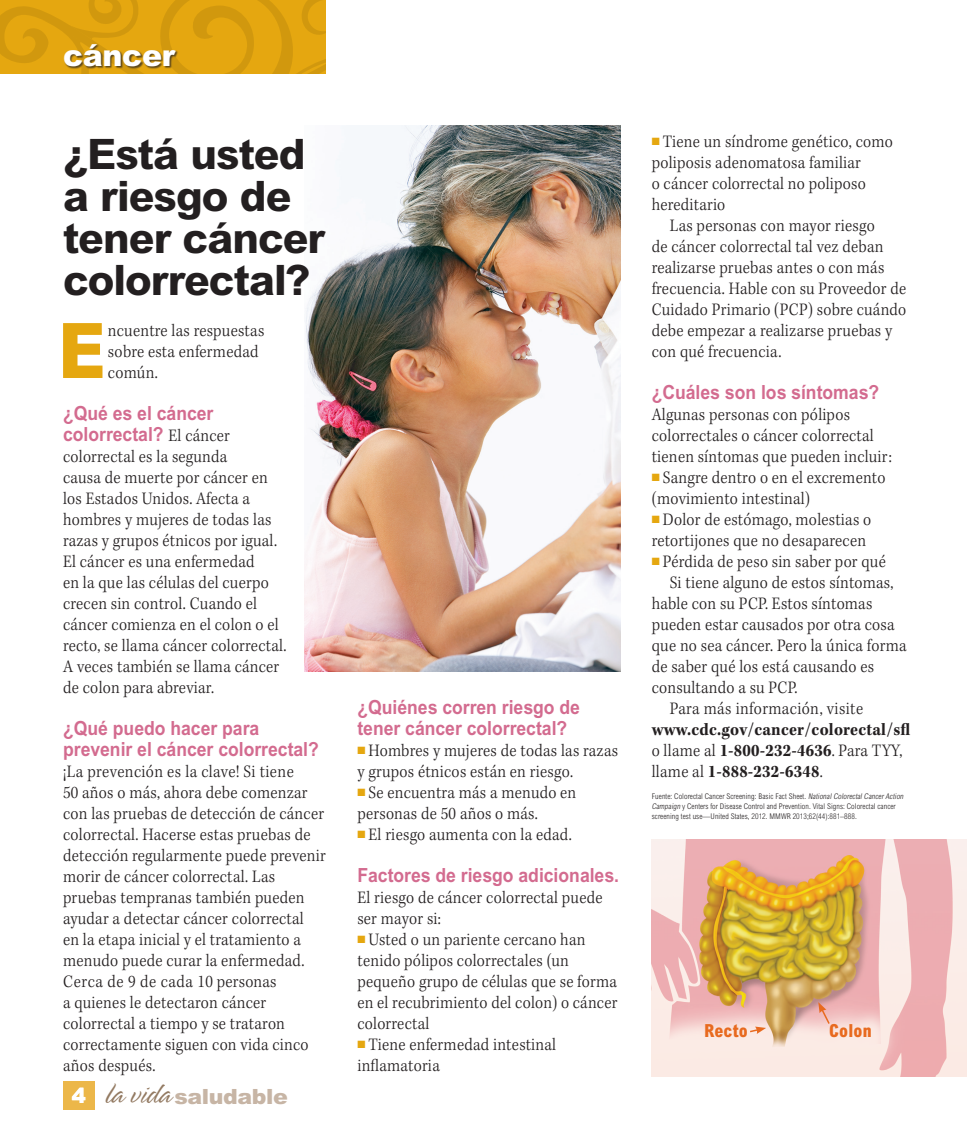
<style>
.page{position:relative;width:967px;height:1134px;background:#fff}
.page>*{position:absolute;margin:0;border:0;box-sizing:border-box;transform-origin:0 0}
.SPnwn_body_1st{font:900 76.65px "Arial MT Std";color:#e5a710;scale:.85 1}
.nwn_HEAD_FEATURE__2{font:800 42px/42px "Arial MT Std";letter-spacing:-.025em;color:#231f20}
.SPnwn_topic_banner{font:900 30px "Arial MT Std";letter-spacing:-.01em;color:#fff}
.t1{font:900 21px "Arial MT Std";letter-spacing:-.02em;color:#c7b5a5;scale:1.05 1}
.SPnwn_body_breaker{font:700 19.5px/21px "Arial MT Std";color:#d36b8f;scale:.9 1}
.SPnwn_body_breaker-2{font:300 18px/21px "Kepler Std";letter-spacing:.015em;color:#231f20;scale:.9 1}
.SPnwn_BODY{font:300 18px/21px "Kepler Std";letter-spacing:.015em;color:#231f20;scale:.9 1}
.SPnwn_BODY-2{font:700 18px/21px "Kepler Std";letter-spacing:.015em;color:#231f20;scale:.9 1}
.SPnwn_body_1st-2{font:300 18px/21px "Kepler Std";letter-spacing:.015em;color:#231f20;scale:.9 1}
.nwn_body_nws_breake{font:800 condensed 18px "Arial MT Std";letter-spacing:.01em;color:#e86a1f}
.SPnwn_source_BLK_3{font:300 condensed 7.8px/9.8px "Arial MT Std";letter-spacing:.01em;color:#231f20}
.s1{font-family:"Kepler Std";font-weight:300;font-size:18px;color:#231f20}
.s2{color:#fff}
.s3{font-family:"Spring LP Light";font-weight:400;font-size:33px;color:#937a62}
.s4{color:#e5a710}
.s5{font-size:10.5px;color:#e5a710}
.s6{font-weight:300}
.s7{font-style:italic}
</style>
<div class="page">
<svg style="left:0;top:0;width:326px;height:73px;background:#dfa20f"></svg>
<img style="left:651px;top:840px;width:315px;height:237px">
<svg style="left:748px;top:1027px;width:17px;height:7px"></svg>
<svg style="left:817px;top:1002px;width:13px;height:24px"></svg>
<div style="left:63px;top:1081px;width:31px;height:28px;background:#ecb749"></div>
<img style="left:305px;top:126px;width:315px;height:546px">
<div style="left:65px;top:44px;width:113px;height:26px;background:#231f20;opacity:.7"></div>
<p class="SPnwn_topic_banner" style="left:63px;top:36px;width:113px">cáncer</p>
<p class="nwn_HEAD_FEATURE__2" style="left:63px;top:132px;width:263px">¿Está usted a riesgo de tener cáncer colorrectal?</p>
<p class="SPnwn_body_1st" style="left:58px;top:302px;width:57px">E</p>
<p class="SPnwn_body_1st-2" style="left:108px;top:321px;width:175px">ncuentre las respuestas sobre esta enfermedad común.</p>
<p class="SPnwn_body_breaker" style="left:63px;top:402px;width:187px">¿Qué es el cáncer colorrectal? <span class="s1">El cáncer</span></p>
<p class="SPnwn_body_breaker-2" style="left:63px;top:447px;width:250px">colorrectal es la segunda<br>causa de muerte por cáncer en los Estados Unidos. Afecta a hombres y mujeres de todas las razas y grupos étnicos por igual.<br>El cáncer es una enfermedad<br>en la que las células del cuerpo crecen sin control. Cuando el cáncer comienza en el colon o el recto, se llama cáncer colorrectal.<br>A veces también se llama cáncer de colon para abreviar.</p>
<p class="SPnwn_body_breaker" style="left:63px;top:717px;width:285px">¿Qué puedo hacer para prevenir el cáncer colorrectal?</p>
<p class="SPnwn_body_breaker-2" style="left:63px;top:762px;width:293px">¡La prevención es la clave! Si tiene<br>50 años o más, ahora debe comenzar con las pruebas de detección de cáncer colorrectal. Hacerse estas pruebas de detección regularmente puede prevenir morir de cáncer colorrectal. Las pruebas tempranas también pueden ayudar a detectar cáncer colorrectal<br>en la etapa inicial y el tratamiento a menudo puede curar la enfermedad.<br>Cerca de 9 de cada 10 personas<br>a quienes le detectaron cáncer colorrectal a tiempo y se trataron correctamente siguen con vida cinco años después.</p>
<p class="t1" style="left:72px;top:1084px;width:207px"><span class="s2">4</span> <span class="s3">la vida</span> saludable</p>
<p class="SPnwn_body_breaker" style="left:357px;top:696px;width:249px">¿Quiénes corren riesgo de tener cáncer colorrectal?</p>
<p class="SPnwn_body_breaker-2" style="left:357px;top:741px;width:291px"><span class="s4">■</span><span class="s5">■</span> Hombres y mujeres de todas las razas y grupos étnicos están en riesgo.</p>
<p class="SPnwn_body_breaker-2" style="left:357px;top:783px;width:244px"><span class="s4">■</span><span class="s5">■</span> Se encuentra más a menudo en personas de 50 años o más.</p>
<p class="SPnwn_body_breaker-2" style="left:357px;top:825px;width:240px"><span class="s4">■</span><span class="s5">■</span> El riesgo aumenta con la edad.</p>
<p class="SPnwn_body_breaker" style="left:357px;top:864px;width:292px">Factores de riesgo adicionales.</p>
<p class="SPnwn_body_breaker-2" style="left:357px;top:888px;width:274px">El riesgo de cáncer colorrectal puede ser mayor si:</p>
<p class="SPnwn_body_breaker-2" style="left:357px;top:930px;width:290px"><span class="s4">■</span><span class="s5">■</span> Usted o un pariente cercano han tenido pólipos colorrectales (un pequeño grupo de células que se forma en el recubrimiento del colon) o cáncer colorrectal</p>
<p class="SPnwn_body_breaker-2" style="left:357px;top:1035px;width:222px"><span class="s4">■</span><span class="s5">■</span> Tiene enfermedad intestinal inflamatoria</p>
<p class="SPnwn_body_breaker-2" style="left:651px;top:132px;width:269px"><span class="s4">■</span><span class="s5">■</span> Tiene un síndrome genético, como poliposis adenomatosa familiar<br>o cáncer colorrectal no poliposo hereditario</p>
<p class="SPnwn_BODY" style="left:651px;top:216px;width:284px;text-indent:18px">Las personas con mayor riesgo<br>de cáncer colorrectal tal vez deban realizarse pruebas antes o con más frecuencia. Hable con su Proveedor de<br>Cuidado Primario (PCP) sobre cuándo debe empezar a realizarse pruebas y con qué frecuencia.</p>
<p class="SPnwn_body_breaker" style="left:651px;top:381px;width:254px">¿Cuáles son los síntomas?</p>
<p class="SPnwn_body_breaker-2" style="left:651px;top:405px;width:268px">Algunas personas con pólipos colorrectales o cáncer colorrectal tienen síntomas que pueden incluir:</p>
<p class="SPnwn_body_breaker-2" style="left:651px;top:468px;width:261px"><span class="s4">■</span><span class="s5">■</span> Sangre dentro o en el excremento (movimiento intestinal)</p>
<p class="SPnwn_body_breaker-2" style="left:651px;top:510px;width:245px"><span class="s4">■</span><span class="s5">■</span> Dolor de estómago, molestias o retortijones que no desaparecen</p>
<p class="SPnwn_body_breaker-2" style="left:651px;top:552px;width:262px"><span class="s4">■</span><span class="s5">■</span> Pérdida de peso sin saber por qué</p>
<p class="SPnwn_BODY" style="left:651px;top:573px;width:284px;text-indent:18px">Si tiene alguno de estos síntomas, hable con su PCP. Estos síntomas pueden estar causados por otra cosa que no sea cáncer. Pero la única forma de saber qué los está causando es consultando a su PCP.</p>
<p class="SPnwn_BODY-2" style="left:651px;top:699px;width:288px;text-indent:18px"><span class="s6">Para más información, visite </span>www.cdc.gov/cancer/colorectal/sfl <span class="s6">o llame al</span> 1-800-232-4636<span class="s6">. Para TYY, llame al</span> 1-888-232-6348<span class="s6">.</span></p>
<p class="SPnwn_source_BLK_3" style="left:651px;top:792px;width:255px">Fuente: Colorectal Cancer Screening: Basic Fact Sheet. <span class="s7">NationalColorectalCancerAction<br>Campaign</span> y Centers for Disease Control and Prevention. Vital Signs: Colorectal cancer screening test use—United States, 2012. MMWR 2013;62(44):881–888.</p>
<p class="nwn_body_nws_breake" style="left:704px;top:1019px;width:45px">Recto</p>
<p class="nwn_body_nws_breake" style="left:828px;top:1019px;width:44px">Colon</p>
</div>
